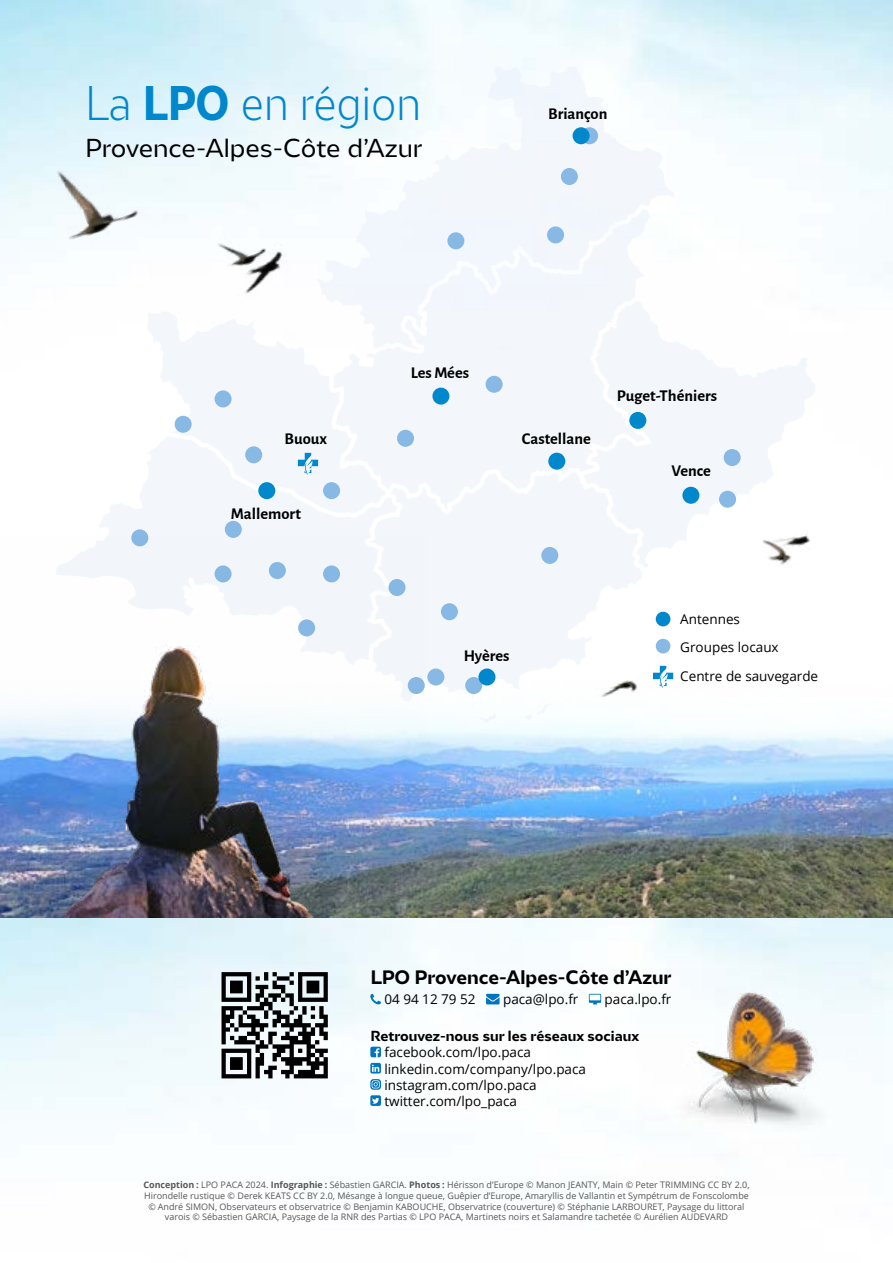
<style>
.page{position:relative;width:893px;height:1263px;background:#fff}
.page>*{position:absolute;margin:0;border:0;box-sizing:border-box;transform-origin:0 0}
.t1{font:300 condensed 45px "LPO";color:#0087cc}
.t2{font:24px "LPO";color:#000}
.t3{font:700 18px "LPO";color:#000}
.t4{font:700 16.5px "Alegreya Sans";color:#000}
.t5{font:13.5px/16.2px "Open Sans";color:#000}
.t6{font:700 13.5px "LPO";color:#000}
.t7{font:9px/10.8px "Open Sans";color:#575756;text-align:center}
.s1{font-weight:700}
</style>
<div class="page">
<img style="left:424px;top:611px;width:469px;height:307px">
<div style="left:386px;top:349px;width:197px;height:123px;background:#f3f7fc"></div>
<svg style="left:317px;top:66px;width:358px;height:283px;fill:#f3f7fc"></svg>
<svg style="left:583px;top:301px;width:233px;height:267px;fill:#f3f7fc"></svg>
<svg style="left:99px;top:436px;width:299px;height:101px;fill:#f3f7fc"></svg>
<svg style="left:370px;top:472px;width:273px;height:235px;fill:#f3f7fc"></svg>
<svg style="left:475px;top:709px;width:23px;height:16px"></svg>
<svg style="left:521px;top:701px;width:34px;height:22px"></svg>
<svg style="left:147px;top:312px;width:239px;height:201px;fill:#f3f7fc"></svg>
<div style="left:131px;top:529px;width:17px;height:17px;background:#88b9e5;border-radius:50%"></div>
<div style="left:175px;top:416px;width:17px;height:17px;background:#88b9e5;border-radius:50%"></div>
<div style="left:215px;top:390px;width:17px;height:17px;background:#88b9e5;border-radius:50%"></div>
<div style="left:245px;top:446px;width:17px;height:17px;background:#88b9e5;border-radius:50%"></div>
<div style="left:225px;top:521px;width:17px;height:17px;background:#88b9e5;border-radius:50%"></div>
<div style="left:441px;top:603px;width:17px;height:17px;background:#88b9e5;border-radius:50%"></div>
<div style="left:656px;top:639px;width:14px;height:14px;background:#88b9e5;border-radius:50%"></div>
<div style="left:427px;top:668px;width:17px;height:17px;background:#88b9e5;border-radius:50%"></div>
<div style="left:465px;top:677px;width:17px;height:17px;background:#88b9e5;border-radius:50%"></div>
<div style="left:541px;top:547px;width:17px;height:17px;background:#88b9e5;border-radius:50%"></div>
<div style="left:724px;top:449px;width:17px;height:17px;background:#88b9e5;border-radius:50%"></div>
<div style="left:719px;top:491px;width:17px;height:17px;background:#88b9e5;border-radius:50%"></div>
<div style="left:486px;top:376px;width:17px;height:17px;background:#88b9e5;border-radius:50%"></div>
<div style="left:447px;top:232px;width:17px;height:17px;background:#88b9e5;border-radius:50%"></div>
<div style="left:547px;top:226px;width:17px;height:17px;background:#88b9e5;border-radius:50%"></div>
<div style="left:561px;top:168px;width:17px;height:17px;background:#88b9e5;border-radius:50%"></div>
<div style="left:581px;top:127px;width:17px;height:17px;background:#88b9e5;border-radius:50%"></div>
<div style="left:478px;top:668px;width:17px;height:17px;background:#0087cc;border-radius:50%"></div>
<div style="left:656px;top:612px;width:14px;height:14px;background:#0087cc;border-radius:50%"></div>
<div style="left:258px;top:482px;width:17px;height:17px;background:#0087cc;border-radius:50%"></div>
<div style="left:548px;top:453px;width:17px;height:17px;background:#0087cc;border-radius:50%"></div>
<div style="left:432px;top:388px;width:17px;height:17px;background:#0087cc;border-radius:50%"></div>
<div style="left:573px;top:127px;width:17px;height:17px;background:#0087cc;border-radius:50%"></div>
<div style="left:682px;top:487px;width:17px;height:17px;background:#0087cc;border-radius:50%"></div>
<svg style="left:298px;top:453px;width:20px;height:22px"></svg>
<div style="left:323px;top:482px;width:17px;height:17px;background:#88b9e5;border-radius:50%"></div>
<div style="left:397px;top:430px;width:17px;height:17px;background:#88b9e5;border-radius:50%"></div>
<div style="left:629px;top:412px;width:17px;height:17px;background:#0087cc;border-radius:50%"></div>
<img style="left:0;top:537px;width:424px;height:381px">
<svg style="left:222px;top:972px;width:106px;height:106px"></svg>
<svg style="left:370px;top:994px;width:11px;height:10px"></svg>
<svg style="left:486px;top:994px;width:14px;height:10px"></svg>
<svg style="left:589px;top:994px;width:12px;height:10px"></svg>
<svg style="left:370px;top:1047px;width:11px;height:10px"></svg>
<svg style="left:370px;top:1063px;width:11px;height:10px"></svg>
<svg style="left:370px;top:1079px;width:11px;height:27px"></svg>
<img style="left:751px;top:498px;width:65px;height:70px">
<img style="left:583px;top:659px;width:93px;height:74px">
<img style="left:55px;top:158px;width:108px;height:105px">
<img style="left:640px;top:970px;width:244px;height:225px">
<img style="left:194px;top:205px;width:114px;height:116px">
<h1 class="t1" style="left:85px;top:77px;width:338px">La <span class="s1">LPO</span> en région</h1>
<h2 class="t2" style="left:85px;top:134px;width:339px">Provence-Alpes-Côte d’Azur</h2>
<h3 class="t4" style="left:548px;top:102px;width:61px">Briançon</h3>
<h3 class="t4" style="left:285px;top:427px;width:44px">Buoux</h3>
<h3 class="t4" style="left:231px;top:502px;width:72px">Mallemort</h3>
<h3 class="t4" style="left:411px;top:361px;width:60px">Les Mées</h3>
<h3 class="t4" style="left:522px;top:427px;width:70px">Castellane</h3>
<h3 class="t4" style="left:617px;top:384px;width:102px">Puget-Théniers</h3>
<h3 class="t4" style="left:672px;top:458px;width:41px">Vence</h3>
<h3 class="t4" style="left:464px;top:643px;width:47px">Hyères</h3>
<h3 class="t5" style="left:680px;top:605px;width:139px;line-height:28.2px">Antennes<br>Groupes locaux<br>Centre de sauvegarde</h3>
<h3 class="t3" style="left:370px;top:966px;width:303px">LPO Provence-Alpes-Côte d’Azur</h3>
<h3 class="t5" style="left:384px;top:991px;width:93px">04 94 12 79 52</h3>
<h3 class="t5" style="left:503px;top:991px;width:77px">paca@lpo.fr</h3>
<h3 class="t5" style="left:605px;top:991px;width:68px">paca.lpo.fr</h3>
<h3 class="t6" style="left:370px;top:1028px;width:270px">Retrouvez-nous sur les réseaux sociaux</h3>
<h3 class="t5" style="left:384px;top:1044px;width:203px">facebook.com/lpo.paca linkedin.com/company/lpo.paca instagram.com/lpo.paca twitter.com/lpo_paca</h3>
<p class="t7" style="left:143px;top:1179px;width:608px"><span class="s1">Conception :</span> LPO PACA 2024. <span class="s1">Infographie :</span> Sébastien GARCIA. <span class="s1">Photos :</span> Hérisson d’Europe © Manon JEANTY, Main © Peter TRIMMING CC BY 2.0, Hirondelle rustique © Derek KEATS CC BY 2.0, Mésange à longue queue, Guêpier d’Europe, Amaryllis de Vallantin et Sympétrum de Fonscolombe © André SIMON, Observateurs et observatrice © Benjamin KABOUCHE, Observatrice (couverture) © Stéphanie LARBOURET, Paysage du littoral varois © Sébastien GARCIA, Paysage de la RNR des Partias © LPO PACA, Martinets noirs et Salamandre tachetée © Aurélien AUDEVARD</p>
</div>
